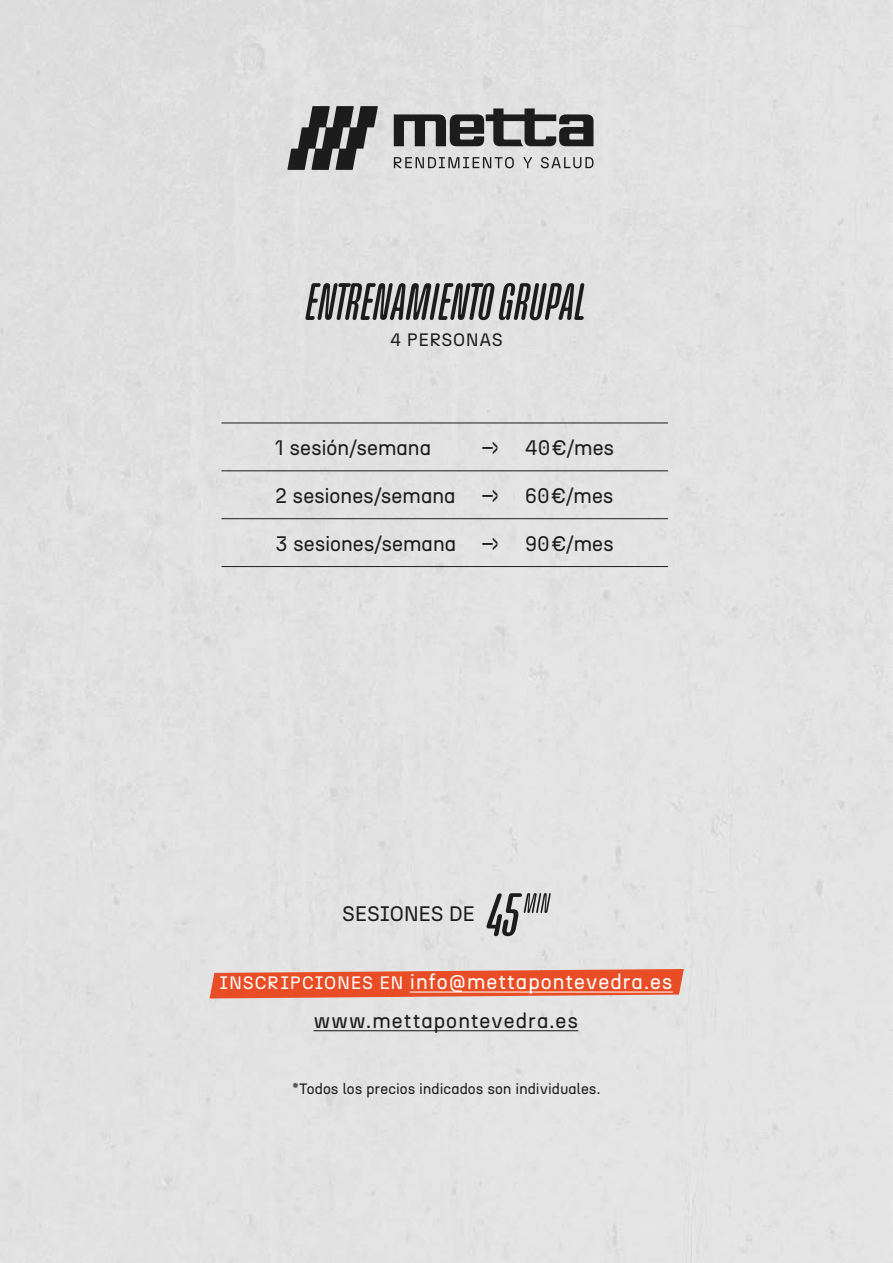
<style>
.page{position:relative;width:893px;height:1263px;background:#e2e2e2}
.page>*{position:absolute;margin:0;border:0;box-sizing:border-box;transform-origin:0 0}
.t1{font:italic 700 52.5px "Pramukh Rounded Variable";letter-spacing:.005em;color:#1b1c1b}
.t2{font:21px "N27";letter-spacing:-.01em;color:#1b1c1b}
.t3{font:21px/38.7px "N27";letter-spacing:.04em;color:#fff;text-align:center}
.t4{font:18px "N27";letter-spacing:.025em;color:#1b1c1b}
.t5{font:15px "N27";color:#1b1c1b}
.s1{font-size:18px}
.s2{color:#1b1c1b}
</style>
<div class="page">
<svg style="left:210px;top:969px;width:474px;height:29px;background:#e86240"></svg>
<hr style="left:222px;top:470px;width:446px;height:1px;background:#1b1c1b">
<hr style="left:222px;top:423px;width:446px;height:1px;background:#1b1c1b">
<hr style="left:222px;top:518px;width:446px;height:1px;background:#1b1c1b">
<hr style="left:222px;top:566px;width:446px;height:1px;background:#1b1c1b">
<hr style="left:410px;top:991px;width:263px;height:1px;background:#fff">
<hr style="left:314px;top:1030px;width:264px;height:1px;background:#1b1c1b">
<svg style="left:486px;top:893px;width:65px;height:43px"></svg>
<svg style="left:394px;top:157px;width:120px;height:11px"></svg>
<svg style="left:523px;top:157px;width:9px;height:11px"></svg>
<svg style="left:541px;top:157px;width:52px;height:11px"></svg>
<svg style="left:394px;top:108px;width:199px;height:38px"></svg>
<svg style="left:287px;top:106px;width:91px;height:64px"></svg>
<h1 class="t1" style="left:306px;top:271px;width:282px">ENTRENAMIENTO GRUPAL</h1>
<p class="t4" style="left:390px;top:329px;width:114px">4 PERSONAS</p>
<p class="t2" style="left:275px;top:435px;width:158px">1 sesión/semana</p>
<p class="t2" style="left:275px;top:483px;width:182px">2 sesiones/semana</p>
<p class="t2" style="left:275px;top:530px;width:183px">3 sesiones/semana</p>
<p class="t2" style="left:481px;top:435px;width:19px">→</p>
<p class="t2" style="left:481px;top:483px;width:19px">→</p>
<p class="t2" style="left:481px;top:530px;width:19px">→</p>
<p class="t2" style="left:525px;top:435px;width:91px">40€/mes</p>
<p class="t2" style="left:525px;top:483px;width:90px">60€/mes</p>
<p class="t2" style="left:525px;top:530px;width:90px">90€/mes</p>
<p class="t2" style="left:342px;top:901px;width:134px">SESIONES DE</p>
<p class="t3" style="left:219px;top:962px;width:455px"><span class="s1">INSCRIPCIONES EN</span> info@mettapontevedra.es <span class="s2">www.mettapontevedra.es</span></p>
<p class="t5" style="left:293px;top:1079px;width:309px">*Todos los precios indicados son individuales.</p>
</div>
